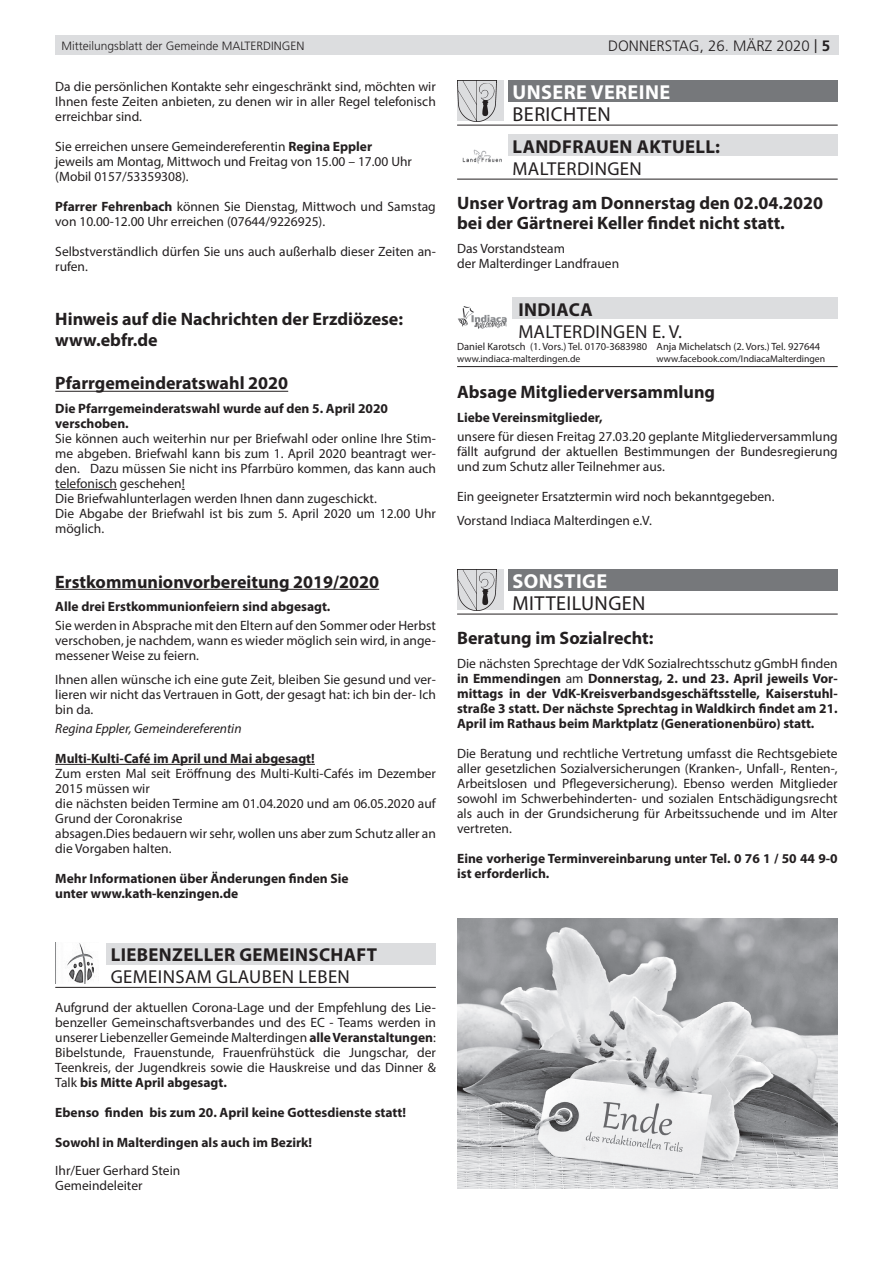
<style>
.page{position:relative;width:893px;height:1263px;background:#fff}
.page>*{position:absolute;margin:0;border:0;box-sizing:border-box;transform-origin:0 0}
.t1{font:700 20.25px "Myriad Pro";letter-spacing:.02em;color:#fff}
.t2{font:20.25px "Myriad Pro";letter-spacing:.02em;color:#231f20}
.t3{font:700 18.75px "Myriad Pro";letter-spacing:.02em;color:#231f20}
.t4{font:18.75px "Myriad Pro";letter-spacing:.02em;color:#231f20}
.t5{font:700 18px/20.2px "Myriad Pro";color:#231f20}
.t6{font:300 15px "Frutiger LT Std";color:#231f20}
.t7{font:13.5px/15px "Myriad Pro";color:#231f20}
.t8{font:700 13.5px/15px "Myriad Pro";color:#231f20}
.t9{font:italic 13.5px "Myriad Pro";color:#231f20}
.t10{font:300 12px "Frutiger LT Std";color:#231f20}
.t11{font:10.5px "Myriad Pro";color:#231f20}
.t12{font:9.75px "Myriad Pro";color:#231f20}
.s1{font-family:"Arial Nova";font-weight:400}
.s2{font-weight:700}
.s3{font-weight:400}
</style>
<div class="page">
<div style="left:55px;top:36px;width:784px;height:19px;background:#dcdddf"></div>
<hr style="left:55px;top:391px;width:233px;height:1px;background:#231f20">
<hr style="left:55px;top:489px;width:62px;height:1px;background:#231f20">
<hr style="left:55px;top:589px;width:324px;height:1px;background:#231f20">
<hr style="left:55px;top:764px;width:260px;height:1px;background:#231f20">
<div style="left:106px;top:943px;width:330px;height:21px;background:#dcdddf"></div>
<hr style="left:55px;top:987px;width:381px;height:1px;background:#231f20">
<img style="left:55px;top:943px;width:40px;height:41px">
<div style="left:457px;top:81px;width:46px;height:40px;background:#dcdddf"></div>
<img style="left:457px;top:81px;width:39px;height:40px">
<div style="left:508px;top:81px;width:330px;height:21px;background:#76787b"></div>
<hr style="left:457px;top:125px;width:381px;height:1px;background:#231f20">
<div style="left:508px;top:135px;width:330px;height:21px;background:#dcdddf"></div>
<hr style="left:457px;top:179px;width:381px;height:1px;background:#231f20">
<img style="left:462px;top:149px;width:40px;height:15px">
<div style="left:512px;top:298px;width:326px;height:21px;background:#dcdddf"></div>
<hr style="left:457px;top:366px;width:381px;height:1px;background:#231f20">
<img style="left:458px;top:306px;width:49px;height:23px">
<div style="left:457px;top:570px;width:46px;height:40px;background:#dcdddf"></div>
<img style="left:457px;top:570px;width:39px;height:40px">
<div style="left:508px;top:570px;width:330px;height:21px;background:#76787b"></div>
<hr style="left:457px;top:614px;width:381px;height:1px;background:#231f20">
<img style="left:457px;top:919px;width:381px;height:269px">
<p class="t10" style="left:62px;top:39px;width:244px">Mitteilungsblatt der Gemeinde MALTERDINGEN</p>
<p class="t6" style="left:608px;top:37px;width:224px">donnerstag, 26. MÄRZ 2020 <span class="s1">|</span> <span class="s2">5</span></p>
<p class="t7" style="left:55px;top:79px;width:382px;text-align:justify">Da die persönlichen Kontakte sehr eingeschränkt sind, möchten wir Ihnen feste Zeiten anbieten, zu denen wir in aller Regel telefonisch erreichbar sind.</p>
<p class="t7" style="left:55px;top:139px;width:358px">Sie erreichen unsere Gemeindereferentin <span class="s2">Regina Eppler </span>jeweils am Montag, Mittwoch und Freitag von 15.00 – 17.00 Uhr (Mobil 0157/53359308).</p>
<p class="t7" style="left:55px;top:199px;width:382px"><span class="s2">Pfarrer Fehrenbach</span> können Sie Dienstag, Mittwoch und Samstag von 10.00-12.00 Uhr erreichen (07644/9226925).</p>
<p class="t7" style="left:55px;top:244px;width:382px">Selbstverständlich dürfen Sie uns auch außerhalb dieser Zeiten an&shy;rufen.</p>
<h1 class="t1" style="left:513px;top:79px;width:159px">UNSERE VEREINE</h1>
<h1 class="t2" style="left:513px;top:102px;width:100px">BERICHTEN</h1>
<h2 class="t3" style="left:513px;top:134px;width:209px">LANDFRAUEN AKTUELL:</h2>
<h2 class="t4" style="left:513px;top:157px;width:131px">MALTERDINGEN</h2>
<h3 class="t5" style="left:457px;top:192px;width:367px">Unser Vortrag am Donnerstag den 02.04.2020 bei der Gärtnerei Keller findet nicht statt.</h3>
<p class="t7" style="left:457px;top:241px;width:164px">Das Vorstandsteam<br>der Malterdinger Landfrauen</p>
<h2 class="t3" style="left:518px;top:297px;width:76px">INDIACA</h2>
<h2 class="t4" style="left:518px;top:320px;width:165px">MALTERDINGEN E. V.</h2>
<p class="t11" style="left:457px;top:340px;width:365px">Daniel Karotsch (1. Vors.) Tel. 0170-3683980 Anja Michelatsch (2. Vors.) Tel. 927644</p>
<p class="t12" style="left:457px;top:353px;width:125px">www.indiaca-malterdingen.de</p>
<p class="t12" style="left:657px;top:353px;width:170px">www.facebook.com/IndiacaMalterdingen</p>
<h3 class="t5" style="left:457px;top:382px;width:259px">Absage Mitgliederversammlung</h3>
<p class="t8" style="left:457px;top:409px;width:147px">Liebe Vereinsmitglieder,</p>
<p class="t7" style="left:457px;top:429px;width:382px;text-align:justify">unsere für diesen Freitag 27.03.20 geplante Mitgliederversammlung fällt aufgrund der aktuellen Bestimmungen der Bundesregierung und zum Schutz aller Teilnehmer aus.</p>
<p class="t7" style="left:457px;top:485px;width:319px;line-height:23.5px">Ein geeigneter Ersatztermin wird noch bekanntgegeben.<br>Vorstand Indiaca Malterdingen e.V.</p>
<h3 class="t5" style="left:55px;top:309px;width:349px">Hinweis auf die Nachrichten der Erzdiözese: www.ebfr.de</h3>
<h3 class="t5" style="left:55px;top:373px;width:234px">Pfarrgemeinderatswahl 2020</h3>
<p class="t8" style="left:55px;top:400px;width:334px">Die Pfarrgemeinderatswahl wurde auf den 5. April 2020 verschoben.</p>
<p class="t7" style="left:55px;top:431px;width:382px">Sie können auch weiterhin nur per Briefwahl oder online Ihre Stim&shy;me abgeben. Briefwahl kann bis zum 1. April 2020 beantragt wer&shy;den. Dazu müssen Sie nicht ins Pfarrbüro kommen, das kann auch telefonisch geschehen!<br>Die Briefwahlunterlagen werden Ihnen dann zugeschickt.<br>Die Abgabe der Briefwahl ist bis zum 5. April 2020 um 12.00 Uhr möglich.</p>
<h3 class="t5" style="left:55px;top:571px;width:325px">Erstkommunionvorbereitung 2019/2020</h3>
<p class="t8" style="left:55px;top:598px;width:277px">Alle drei Erstkommunionfeiern sind abgesagt.</p>
<p class="t7" style="left:55px;top:618px;width:382px;text-align:justify">Sie werden in Absprache mit den Eltern auf den Sommer oder Herbst verschoben, je nachdem, wann es wieder möglich sein wird, in ange&shy;messener Weise zu feiern.</p>
<p class="t7" style="left:55px;top:671px;width:382px;text-align:justify">Ihnen allen wünsche ich eine gute Zeit, bleiben Sie gesund und ver&shy;lieren wir nicht das Vertrauen in Gott, der gesagt hat: ich bin der- Ich bin da.</p>
<p class="t9" style="left:55px;top:720px;width:188px">Regina Eppler, Gemeindereferentin</p>
<p class="t8" style="left:55px;top:750px;width:261px">Multi-Kulti-Café im April und Mai abgesagt!</p>
<p class="t7" style="left:55px;top:766px;width:382px">Zum ersten Mal seit Eröffnung des Multi-Kulti-Cafés im Dezember 2015 müssen wir<br>die nächsten beiden Termine am 01.04.2020 und am 06.05.2020 auf Grund der Coronakrise<br>absagen.Dies bedauern wir sehr, wollen uns aber zum Schutz aller an die Vorgaben halten.</p>
<p class="t8" style="left:55px;top:870px;width:295px">Mehr Informationen über Änderungen finden Sie unter www.kath-kenzingen.de</p>
<h1 class="t1" style="left:513px;top:567px;width:96px">SONSTIGE</h1>
<h1 class="t2" style="left:513px;top:591px;width:134px">MITTEILUNGEN</h1>
<h3 class="t5" style="left:457px;top:627px;width:198px">Beratung im Sozialrecht:</h3>
<p class="t8" style="left:457px;top:655px;width:382px;text-align:justify"><span class="s3">Die nächsten Sprechtage der VdK Sozialrechtsschutz gGmbH finden </span>in Emmendingen <span class="s3">am</span> Donnerstag, 2. und 23. April jeweils Vor&shy;mittags in der VdK-Kreisverbandsgeschäftsstelle, Kaiserstuhl&shy;straße 3 statt. Der nächste Sprechtag in Waldkirch findet am 21.<br>April im Rathaus beim Marktplatz (Generationenbüro) statt.</p>
<p class="t7" style="left:457px;top:745px;width:382px;text-align:justify">Die Beratung und rechtliche Vertretung umfasst die Rechtsgebiete aller gesetzlichen Sozialversicherungen (Kranken-, Unfall-, Renten-, Arbeitslosen und Pflegeversicherung). Ebenso werden Mitglieder sowohl im Schwerbehinderten- und sozialen Entschädigungsrecht als auch in der Grundsicherung für Arbeitssuchende und im Alter vertreten.</p>
<p class="t8" style="left:457px;top:850px;width:382px">Eine vorherige Terminvereinbarung unter Tel. 0 76 1 / 50 44 9-0 ist erforderlich.</p>
<h2 class="t3" style="left:111px;top:942px;width:268px">LIEBENZELLER GEMEINSCHAFT</h2>
<h2 class="t4" style="left:111px;top:965px;width:241px">GEMEINSAM GLAUBEN LEBEN</h2>
<p class="t7" style="left:55px;top:1000px;width:382px;text-align:justify">Aufgrund der aktuellen Corona-Lage und der Empfehlung des Lie&shy;benzeller Gemeinschaftsverbandes und des EC - Teams werden in unserer Liebenzeller Gemeinde Malterdingen <span class="s2">alle Veranstaltungen</span>:<br>Bibelstunde, Frauenstunde, Frauenfrühstück die Jungschar, der Teenkreis, der Jugendkreis sowie die Hauskreise und das Dinner &amp; Talk <span class="s2">bis Mitte April abgesagt.</span></p>
<p class="t8" style="left:55px;top:1104px;width:352px">Ebenso finden bis zum 20. April keine Gottesdienste statt!</p>
<p class="t8" style="left:55px;top:1134px;width:258px">Sowohl in Malterdingen als auch im Bezirk!</p>
<p class="t7" style="left:55px;top:1162px;width:127px">Ihr/Euer Gerhard Stein<br>Gemeindeleiter</p>
</div>
